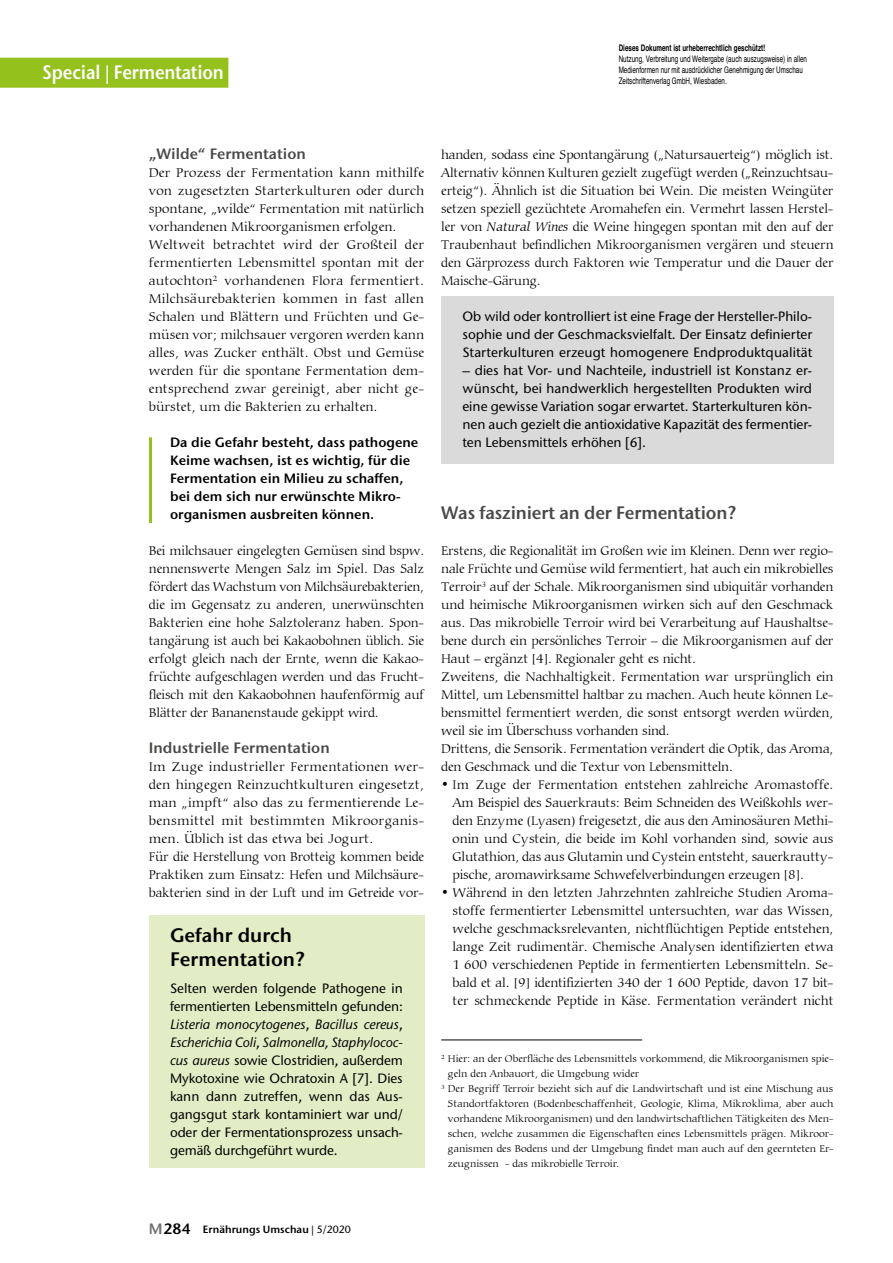
<style>
.page{position:relative;width:893px;height:1263px;background:#fff}
.page>*{position:absolute;margin:0;border:0;box-sizing:border-box;transform-origin:0 0}
.t1{font:600 19.5px/24px "Stone Sans ITC Pro";color:#000}
.t2{font:600 19.5px "Stone Sans ITC Pro";letter-spacing:-.01em;color:#fff;scale:.9 1}
.t3{font:600 18px "Stone Sans ITC Pro";letter-spacing:-.01em;color:#494948}
.t4{font:600 15px "Stone Sans ITC Pro";color:#494948}
.t5{font:300 13.5px/18px "Carmina BT";letter-spacing:-.005em;color:#000;text-align:justify}
.t6{font:500 13.5px/18px "Stone Sans ITC Std";color:#000;text-align:justify}
.t7{font:600 13.5px/18px "Stone Sans ITC Pro";color:#000}
.t8{font:300 10.5px "Carmina BT";color:#000}
.t9{font:600 10.5px "Stone Sans ITC Pro";color:#000}
.t10{font:9px/10.8px "Helvetica";color:#000;scale:.7 1}
.t11{font:700 9px "Helvetica";color:#000;scale:.7 1}
.s1{font-style:italic}
.s2{font-size:15px;color:#6f6f6e}
.s3{font-size:15px}
.s4{font-family:"Stone Sans ITC Std";font-weight:500}
</style>
<div class="page">
<div style="left:0;top:58px;width:228px;height:30px;background:#94c11c"></div>
<div style="left:441px;top:296px;width:392px;height:168px;background:#dadada"></div>
<hr style="left:149px;top:437px;width:3px;height:86px;background:#94c11c">
<div style="left:149px;top:915px;width:275px;height:252px;background:#e2ecc5"></div>
<hr style="left:441px;top:1040px;width:201px;height:1px;background:#000">
<h1 class="t2" style="left:43px;top:60px;width:203px">Special | Fermentation</h1>
<p class="t11" style="left:619px;top:41px;width:211px">Dieses Dokument ist urheberrechtlich geschützt!</p>
<p class="t10" style="left:619px;top:54px;width:271px">Nutzung, Verbreitung und Weitergabe (auch auszugsweise) in allen<br>Medienformen nur mit ausdrücklicher Genehmigung der Umschau<br>Zeitschriftenverlag GmbH, Wiesbaden.</p>
<p class="t4" style="left:149px;top:145px;width:159px">„Wilde“ Fermentation</p>
<p class="t5" style="left:149px;top:164px;width:277px;text-align:left">Der Prozess der Fermentation kann mithilfe von zugesetzten Starterkulturen oder durch spontane, „wilde“ Fermentation mit natürlich vorhandenen Mikroorganismen erfolgen.<br>Weltweit betrachtet wird der Großteil der fermentierten Lebensmittel spontan mit der autochton<sup>2</sup> vorhandenen Flora fermentiert.<br>Milchsäurebakterien kommen in fast allen Schalen und Blättern und Früchten und Ge&shy;müsen vor; milchsauer vergoren werden kann alles, was Zucker enthält. Obst und Gemüse werden für die spontane Fermentation dem&shy;entsprechend zwar gereinigt, aber nicht ge&shy;bürstet, um die Bakterien zu erhalten.</p>
<p class="t7" style="left:170px;top:433px;width:250px">Da die Gefahr besteht, dass pathogene Keime wachsen, ist es wichtig, für die Fermentation ein Milieu zu schaffen, bei dem sich nur erwünschte Mikro&shy;organismen ausbreiten können.</p>
<p class="t5" style="left:149px;top:542px;width:277px">Bei milchsauer eingelegten Gemüsen sind bspw. nennenswerte Mengen Salz im Spiel. Das Salz fördert das Wachstum von Milchsäurebakterien, die im Gegensatz zu anderen, unerwünschten Bakterien eine hohe Salztoleranz haben. Spon&shy;tangärung ist auch bei Kakaobohnen üblich. Sie erfolgt gleich nach der Ernte, wenn die Kakao&shy;früchte aufgeschlagen werden und das Frucht&shy;fleisch mit den Kakaobohnen haufenförmig auf Blätter der Bananenstaude gekippt wird.</p>
<p class="t4" style="left:149px;top:739px;width:182px">Industrielle Fermentation</p>
<p class="t5" style="left:149px;top:758px;width:277px;text-align:left">Im Zuge industrieller Fermentationen wer&shy;den hingegen Reinzuchtkulturen eingesetzt, man „impft“ also das zu fermentierende Le&shy;bensmittel mit bestimmten Mikroorganis&shy;men. Üblich ist das etwa bei Jogurt.<br>Für die Herstellung von Brotteig kommen beide Praktiken zum Einsatz: Hefen und Milchsäure&shy;bakterien sind in der Luft und im Getreide vor-</p>
<h1 class="t1" style="left:170px;top:923px;width:136px">Gefahr durch<br>Fermentation?</h1>
<p class="t6" style="left:170px;top:979px;width:234px">Selten werden folgende Pathogene in fermentierten Lebensmitteln gefunden:<br><span class="s1">Listeria monocytogenes</span>, <span class="s1">Bacillus cereus</span>, <span class="s1">Escherichia Coli</span>, <span class="s1">Salmonella, Staphylococ&shy;cus aureus</span> sowie Clostridien, außerdem Mykotoxine wie Ochratoxin A [7]. Dies kann dann zutreffen, wenn das Aus&shy;gangsgut stark kontaminiert war und/ oder der Fermentationsprozess unsach&shy;gemäß durchgeführt wurde.</p>
<p class="t5" style="left:441px;top:146px;width:394px">handen, sodass eine Spontangärung („Natursauerteig“) möglich ist.<br>Alternativ können Kulturen gezielt zugefügt werden („Reinzuchtsau&shy;erteig“). Ähnlich ist die Situation bei Wein. Die meisten Weingüter setzen speziell gezüchtete Aromahefen ein. Vermehrt lassen Herstel&shy;ler von <span class="s1">Natural Wines</span> die Weine hingegen spontan mit den auf der Traubenhaut befindlichen Mikroorganismen vergären und steuern den Gärprozess durch Faktoren wie Temperatur und die Dauer der Maische-Gärung.</p>
<p class="t6" style="left:462px;top:307px;width:351px">Ob wild oder kontrolliert ist eine Frage der Hersteller-Philo&shy;sophie und der Geschmacksvielfalt. Der Einsatz definierter Starterkulturen erzeugt homogenere Endproduktqualität</p>
<p class="t6" style="left:462px;top:361px;width:351px">– dies hat Vor- und Nachteile, industriell ist Konstanz er&shy;wünscht, bei handwerklich hergestellten Produkten wird eine gewisse Variation sogar erwartet. Starterkulturen kön&shy;nen auch gezielt die antioxidative Kapazität des fermentier&shy;ten Lebensmittels erhöhen [6].</p>
<h2 class="t3" style="left:441px;top:502px;width:296px">Was fasziniert an der Fermentation?</h2>
<p class="t5" style="left:441px;top:542px;width:394px;text-align:left">Erstens, die Regionalität im Großen wie im Kleinen. Denn wer regio&shy;nale Früchte und Gemüse wild fermentiert, hat auch ein mikrobielles Terroir<sup>3</sup> auf der Schale. Mikroorganismen sind ubiquitär vorhanden und heimische Mikroorganismen wirken sich auf den Geschmack aus. Das mikrobielle Terroir wird bei Verarbeitung auf Haushaltse&shy;bene durch ein persönliches Terroir – die Mikroorganismen auf der Haut – ergänzt [4]. Regionaler geht es nicht.<br>Zweitens, die Nachhaltigkeit. Fermentation war ursprünglich ein Mittel, um Lebensmittel haltbar zu machen. Auch heute können Le&shy;bensmittel fermentiert werden, die sonst entsorgt werden würden, weil sie im Überschuss vorhanden sind.<br>Drittens, die Sensorik. Fermentation verändert die Optik, das Aroma, den Geschmack und die Textur von Lebensmitteln.</p>
<p class="t5" style="left:453px;top:776px;width:382px;text-indent:-11px">• Im Zuge der Fermentation entstehen zahlreiche Aromastoffe.<br>Am Beispiel des Sauerkrauts: Beim Schneiden des Weißkohls wer&shy;den Enzyme (Lyasen) freigesetzt, die aus den Aminosäuren Methi&shy;onin und Cystein, die beide im Kohl vorhanden sind, sowie aus Glutathion, das aus Glutamin und Cystein entsteht, sauerkrautty&shy;pische, aromawirksame Schwefelverbindungen erzeugen [8].</p>
<p class="t5" style="left:453px;top:884px;width:382px;text-indent:-11px">• Während in den letzten Jahrzehnten zahlreiche Studien Aroma&shy;stoffe fermentierter Lebensmittel untersuchten, war das Wissen, welche geschmacksrelevanten, nichtflüchtigen Peptide entstehen, lange Zeit rudimentär. Chemische Analysen identifizierten etwa 1 600 verschiedenen Peptide in fermentierten Lebensmitteln. Se&shy;bald et al. [9] identifizierten 340 der 1 600 Peptide, davon 17 bit&shy;ter schmeckende Peptide in Käse. Fermentation verändert nicht</p>
<p class="t8" style="left:441px;top:1053px;width:394px"><sup>2</sup> Hier: an der Oberfläche des Lebensmittels vorkommend, die Mikroorganismen spie-</p>
<p class="t8" style="left:448px;top:1068px;width:193px">geln den Anbauort, die Umgebung wider</p>
<p class="t8" style="left:441px;top:1083px;width:394px"><sup>3</sup> Der Begriff Terroir bezieht sich auf die Landwirtschaft und ist eine Mischung aus</p>
<p class="t8" style="left:448px;top:1098px;width:387px">Standortfaktoren (Bodenbeschaffenheit, Geologie, Klima, Mikroklima, aber auch</p>
<p class="t8" style="left:448px;top:1113px;width:387px">vorhandene Mikroorganismen) und den landwirtschaftlichen Tätigkeiten des Men-</p>
<p class="t8" style="left:448px;top:1128px;width:387px">schen, welche zusammen die Eigenschaften eines Lebensmittels prägen. Mikroor-</p>
<p class="t8" style="left:448px;top:1143px;width:387px">ganismen des Bodens und der Umgebung findet man auch auf den geernteten Er-</p>
<p class="t8" style="left:448px;top:1158px;width:173px">zeugnissen - das mikrobielle Terroir.</p>
<p class="t9" style="left:149px;top:1222px;width:204px"><span class="s2">M</span><span class="s3">284</span> Ernährungs Umschau <span class="s4">| 5/2020</span></p>
</div>
